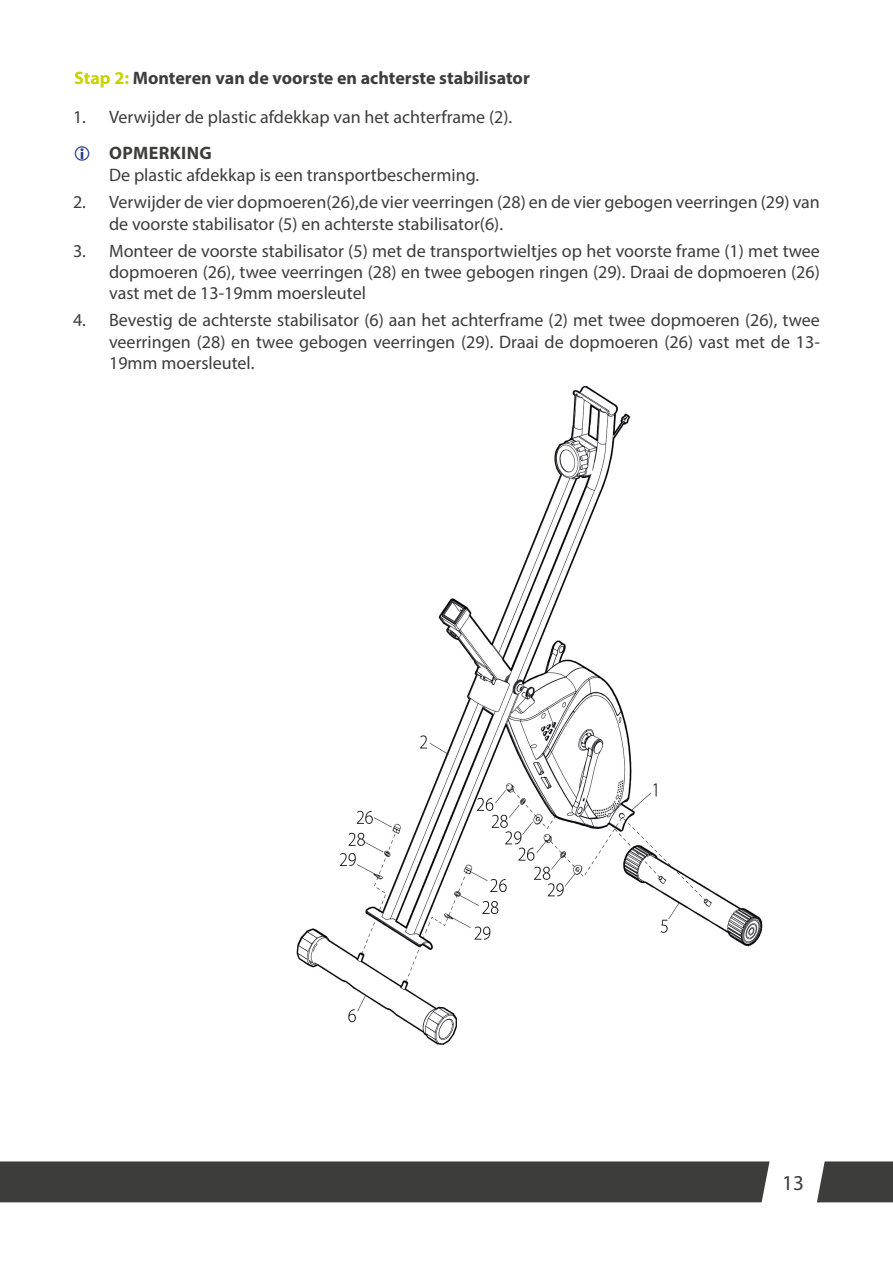
<style>
.page{position:relative;width:893px;height:1263px;background:#fff}
.page>*{position:absolute;margin:0;border:0;box-sizing:border-box;transform-origin:0 0}
.t1{font:21.3px "Myriad Pro";color:#3d3d3c}
.Text_Hinweise{font:18px/21.1px "Myriad Pro";color:#3d3d3c;text-align:justify}
.t2{font:700 18px "Myriad Pro";color:#3d3d3c}
.t3{font:700 18px "Myriad Pro";letter-spacing:.02em;color:#3d3d3c}
.s1{color:#c8d400}
</style>
<div class="page">
<img style="left:296px;top:385px;width:467px;height:660px">
<svg style="left:817px;top:1161px;width:76px;height:41px;background:#484847"></svg>
<div style="left:0;top:1161px;width:769px;height:41px;background:#3d3d3c"></div>
<p class="t2" style="left:74px;top:66px;width:457px"><span class="s1">Stap 2:</span> Monteren van de voorste en achterste stabilisator</p>
<p class="Text_Hinweise" style="left:73px;top:106px;width:441px">1. Verwijder de plastic afdekkap van het achterframe (2).</p>
<p class="t3" style="left:109px;top:142px;width:104px">OPMERKING</p>
<p class="Text_Hinweise" style="left:109px;top:164px;width:372px">De plastic afdekkap is een transportbescherming.</p>
<p class="Text_Hinweise" style="left:109px;top:191px;width:712px;text-indent:-36px">2. Verwijder de vier dopmoeren(26),de vier veerringen (28) en de vier gebogen veerringen (29) van de voorste stabilisator (5) en achterste stabilisator(6).</p>
<p class="Text_Hinweise" style="left:109px;top:240px;width:712px;text-indent:-36px">3. Monteer de voorste stabilisator (5) met de transportwieltjes op het voorste frame (1) met twee dopmoeren (26), twee veerringen (28) en twee gebogen ringen (29). Draai de dopmoeren (26) vast met de 13-19mm moersleutel</p>
<p class="Text_Hinweise" style="left:109px;top:309px;width:712px;text-indent:-36px">4. Bevestig de achterste stabilisator (6) aan het achterframe (2) met twee dopmoeren (26), twee veerringen (28) en twee gebogen veerringen (29). Draai de dopmoeren (26) vast met de 13- 19mm moersleutel.</p>
<p class="t1" style="left:782px;top:1169px;width:23px">13</p>
</div>
